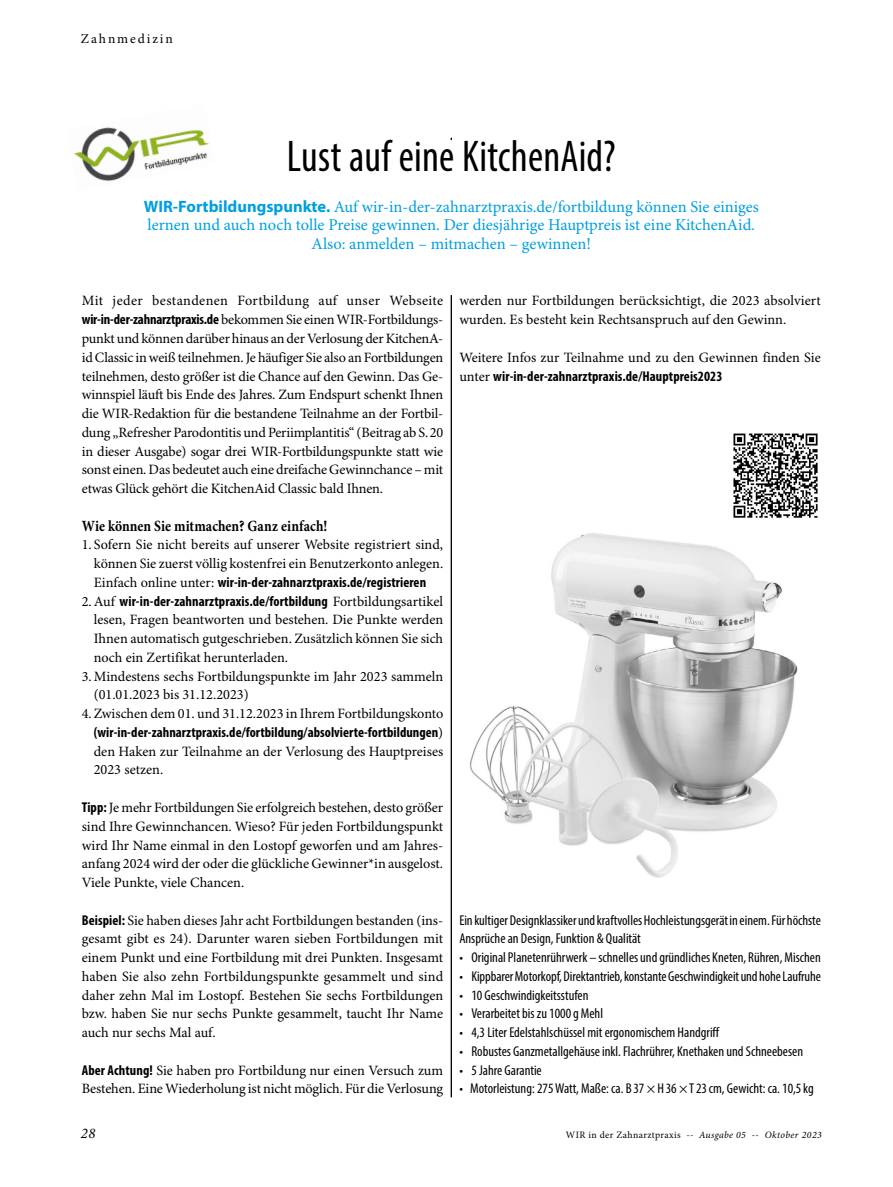
<style>
.page{position:relative;width:893px;height:1187px;background:#fff}
.page>*{position:absolute;margin:0;border:0;box-sizing:border-box;transform-origin:0 0}
.Title_centered{font:condensed 44.55px "Myriad Pro";letter-spacing:.005em;color:#000;scale:.93 1}
.Trailer_centered{font:16.5px/18.8px "Minion Pro";color:#009ee3;text-align:center}
.SectionHeading_1_x{font:700 15.6px "Minion Pro";letter-spacing:.005em;color:#000;scale:.87 1}
.t1{font:italic 14.7px "Minion Pro";color:#000}
.Para_gap{font:14.25px/18.8px "Minion Pro";color:#000;text-align:justify}
.Para_gap-2{font:condensed 14.25px/18.8px "Myriad Pro";color:#000}
.t2{font:13.5px "Minion Pro";letter-spacing:.14em;color:#000}
.t3{font:italic 9.75px "Minion Pro";letter-spacing:.04em;color:#000}
.s1{font-family:"Myriad Pro";font-weight:700}
.s2{font-family:"Myriad Pro";font-weight:700;font-stretch:condensed}
.s3{font-style:normal}
</style>
<div class="page">
<hr style="left:451px;top:295px;width:1px;height:802px;background:#000">
<img style="left:470px;top:533px;width:327px;height:344px">
<img style="left:74px;top:127px;width:135px;height:54px">
<img style="left:733px;top:433px;width:85px;height:85px">
<p class="t2" style="left:81px;top:30px;width:94px">Zahnmedizin</p>
<p class="Title_centered" style="left:287px;top:130px;width:355px">Lust auf eine KitchenAid?</p>
<p class="Trailer_centered" style="left:144px;top:198px;width:617px"><span class="s1">WIR-Fortbildungspunkte.</span> Auf wir-in-der-zahnarztpraxis.de/fortbildung können Sie einiges lernen und auch noch tolle Preise gewinnen. Der diesjährige Hauptpreis ist eine KitchenAid.<br>Also: anmelden – mitmachen – gewinnen!</p>
<p class="Para_gap" style="left:82px;top:292px;width:363px">Mit jeder bestandenen Fortbildung auf unser Webseite <span class="s2">wir-in-der-zahnarztpraxis.de</span> bekommen Sie einen WIR-Fortbildungs&shy;punkt und können darüber hinaus an der Verlosung der KitchenA&shy;id Classic in weiß teilnehmen. Je häufiger Sie also an Fortbildungen teilnehmen, desto größer ist die Chance auf den Gewinn. Das Ge&shy;winnspiel läuft bis Ende des Jahres. Zum Endspurt schenkt Ihnen die WIR-Redaktion für die bestandene Teilnahme an der Fortbil&shy;dung „Refresher Parodontitis und Periimplantitis“ (Beitrag ab S.20 in dieser Ausgabe) sogar drei WIR-Fortbildungspunkte statt wie sonst einen. Das bedeutet auch eine dreifache Gewinnchance – mit etwas Glück gehört die KitchenAid Classic bald Ihnen.</p>
<p class="SectionHeading_1_x" style="left:82px;top:516px;width:284px">Wie können Sie mitmachen? Ganz einfach!</p>
<p class="Para_gap" style="left:94px;top:536px;width:351px;text-indent:-12px">1. Sofern Sie nicht bereits auf unserer Website registriert sind, können Sie zuerst völlig kostenfrei ein Benutzerkonto anlegen.<br>Einfach online unter: <span class="s2">wir-in-der-zahnarztpraxis.de/registrieren</span></p>
<p class="Para_gap" style="left:94px;top:592px;width:351px;text-indent:-12px">2.Auf <span class="s2">wir-in-der-zahnarztpraxis.de/fortbildung</span> Fortbildungsartikel lesen, Fragen beantworten und bestehen. Die Punkte werden Ihnen automatisch gutgeschrieben. Zusätzlich können Sie sich noch ein Zertifikat herunterladen.</p>
<p class="Para_gap" style="left:94px;top:667px;width:351px;text-indent:-12px">3.Mindestens sechs Fortbildungspunkte im Jahr 2023 sammeln (01.01.2023 bis 31.12.2023)</p>
<p class="Para_gap" style="left:94px;top:704px;width:351px;text-indent:-12px">4.Zwischen dem 01. und 31.12.2023 in Ihrem Fortbildungskonto <span class="s2">(wir-in-der-zahnarztpraxis.de/fortbildung/absolvierte-fortbildungen</span>) den Haken zur Teilnahme an der Verlosung des Hauptpreises 2023 setzen.</p>
<p class="Para_gap" style="left:82px;top:798px;width:363px"><span class="s2">Tipp:</span> Je mehr Fortbildungen Sie erfolgreich bestehen, desto größer sind Ihre Gewinnchancen. Wieso? Für jeden Fortbildungspunkt wird Ihr Name einmal in den Lostopf geworfen und am Jahres&shy;anfang 2024 wird der oder die glückliche Gewinner*in ausgelost.<br>Viele Punkte, viele Chancen.</p>
<p class="Para_gap" style="left:82px;top:911px;width:363px"><span class="s2">Beispiel:</span> Sie haben dieses Jahr acht Fortbildungen bestanden (ins&shy;gesamt gibt es 24). Darunter waren sieben Fortbildungen mit einem Punkt und eine Fortbildung mit drei Punkten. Insgesamt haben Sie also zehn Fortbildungspunkte gesammelt und sind daher zehn Mal im Lostopf. Bestehen Sie sechs Fortbildungen bzw. haben Sie nur sechs Punkte gesammelt, taucht Ihr Name auch nur sechs Mal auf.</p>
<p class="Para_gap" style="left:82px;top:1061px;width:363px"><span class="s2">Aber Achtung!</span> Sie haben pro Fortbildung nur einen Versuch zum<br>Bestehen. Eine Wiederholung ist nicht möglich. Für die Verlosung</p>
<p class="Para_gap" style="left:459px;top:292px;width:363px">werden nur Fortbildungen berücksichtigt, die 2023 absolviert wurden. Es besteht kein Rechtsanspruch auf den Gewinn.</p>
<p class="Para_gap" style="left:459px;top:348px;width:363px">Weitere Infos zur Teilnahme und zu den Gewinnen finden Sie unter <span class="s2">wir-in-der-zahnarztpraxis.de/Hauptpreis2023</span></p>
<p class="Para_gap-2" style="left:459px;top:910px;width:363px">Ein kultiger Designklassiker und kraftvolles Hochleistungsgerät in einem. Für höchste<br>Ansprüche an Design, Funktion &amp; Qualität</p>
<p class="Para_gap-2" style="left:459px;top:947px;width:363px">• Original Planetenrührwerk – schnelles und gründliches Kneten, Rühren, Mischen</p>
<p class="Para_gap-2" style="left:459px;top:966px;width:363px">• Kippbarer Motorkopf, Direktantrieb, konstante Geschwindigkeit und hohe Laufruhe</p>
<p class="Para_gap-2" style="left:459px;top:985px;width:131px">• 10 Geschwindigkeitsstufen</p>
<p class="Para_gap-2" style="left:459px;top:1004px;width:145px">• Verarbeitet bis zu 1000g Mehl</p>
<p class="Para_gap-2" style="left:459px;top:1022px;width:261px">• 4,3 Liter Edelstahlschüssel mit ergonomischem Handgriff</p>
<p class="Para_gap-2" style="left:459px;top:1041px;width:345px">• Robustes Ganzmetallgehäuse inkl. Flachrührer, Knethaken und Schneebesen</p>
<p class="Para_gap-2" style="left:459px;top:1060px;width:84px">• 5 Jahre Garantie</p>
<p class="Para_gap-2" style="left:459px;top:1078px;width:356px">• Motorleistung: 275 Watt, Maße: ca. B 37 × H 36 × T23cm, Gewicht: ca. 10,5kg</p>
<p class="t1" style="left:81px;top:1124px;width:16px">28</p>
<p class="t3" style="left:566px;top:1128px;width:257px"><span class="s3">WIR in der Zahnarztpraxis</span> -- Ausgabe 05 -- Oktober 2023</p>
</div>
